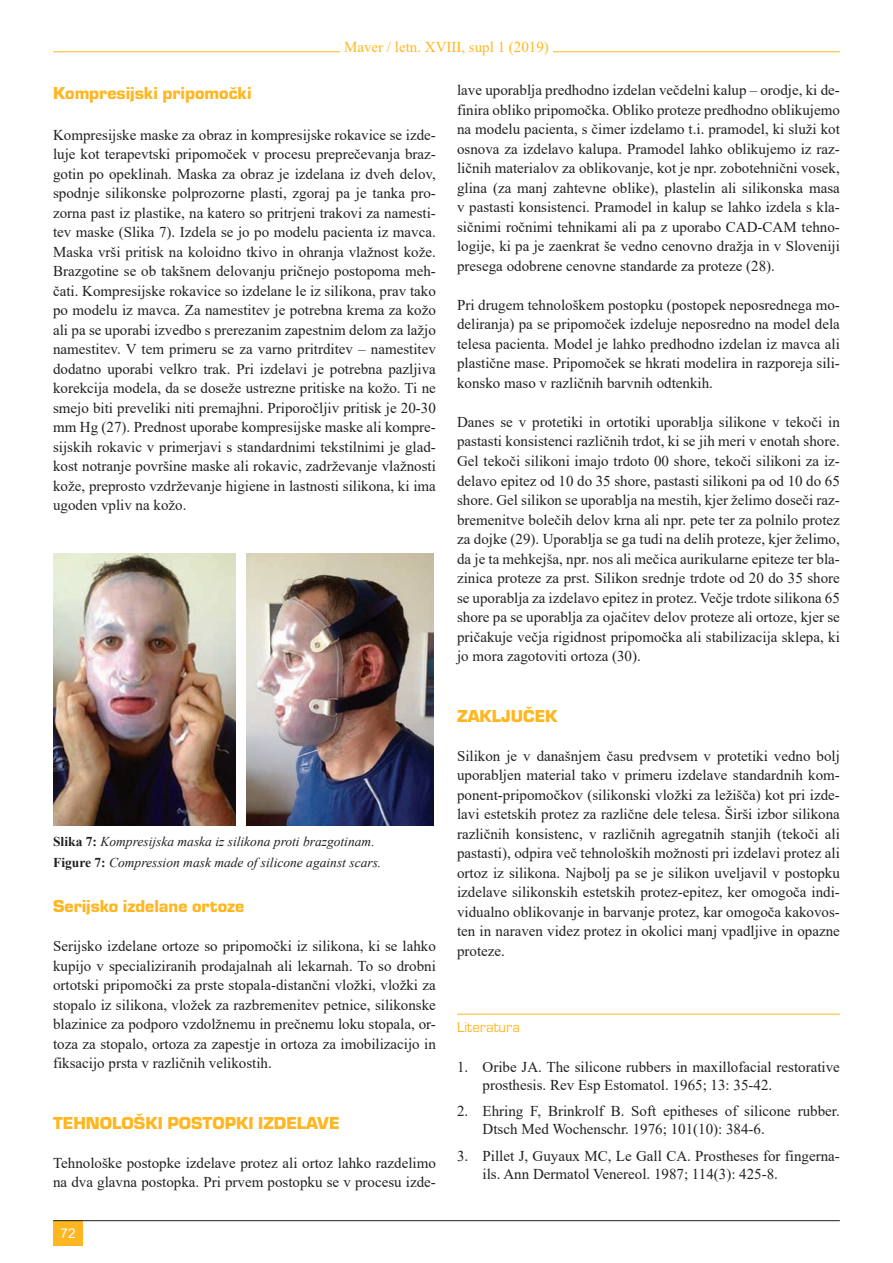
<style>
.page{position:relative;width:893px;height:1263px;background:#fff}
.page>*{position:absolute;margin:0;border:0;box-sizing:border-box;transform-origin:0 0}
.podnaslov{font:18px "Eurostile TEE Blac";color:#ffb620}
.body_tekst{font:15px/19.5px "Times New Roman";color:#231f20;text-align:justify}
.t1{font:15px "Times New Roman";color:#ffb620}
.Literatura{font:15px "Eurostile TEE";color:#ffb620}
.naslov_tabele_slike{font:italic 13.5px "Times New Roman";color:#231f20}
.t2{font:13.5px "Arial";color:#fff}
.s1{font-weight:700;font-style:normal}
</style>
<div class="page">
<hr style="left:457px;top:1014px;width:383px;height:1px;background:#ffb620">
<img style="left:53px;top:553px;width:183px;height:273px">
<img style="left:247px;top:553px;width:187px;height:273px">
<hr style="left:53px;top:52px;width:787px;height:1px;background:#ffb620">
<div style="left:340px;top:34px;width:213px;height:23px;background:#fff"></div>
<div style="left:53px;top:1220px;width:30px;height:26px;background:#ffb620"></div>
<hr style="left:53px;top:1220px;width:787px;height:1px;background:#231f20">
<p class="t1" style="left:344px;top:37px;width:206px">Maver / letn. XVIII, supl 1 (2019)</p>
<p class="podnaslov" style="left:53px;top:83px;width:200px">Kompresijski pripomočki</p>
<p class="body_tekst" style="left:53px;top:124px;width:384px">Kompresijske maske za obraz in kompresijske rokavice se izde&shy;luje kot terapevtski pripomoček v procesu preprečevanja braz&shy;gotin po opeklinah. Maska za obraz je izdelana iz dveh delov, spodnje silikonske polprozorne plasti, zgoraj pa je tanka pro&shy;zorna past iz plastike, na katero so pritrjeni trakovi za namesti&shy;tev maske (Slika 7). Izdela se jo po modelu pacienta iz mavca.<br>Maska vrši pritisk na koloidno tkivo in ohranja vlažnost kože.<br>Brazgotine se ob takšnem delovanju pričnejo postopoma meh&shy;čati. Kompresijske rokavice so izdelane le iz silikona, prav tako po modelu iz mavca. Za namestitev je potrebna krema za kožo ali pa se uporabi izvedbo s prerezanim zapestnim delom za lažjo namestitev. V tem primeru se za varno pritrditev – namestitev dodatno uporabi velkro trak. Pri izdelavi je potrebna pazljiva korekcija modela, da se doseže ustrezne pritiske na kožo. Ti ne smejo biti preveliki niti premajhni. Priporočljiv pritisk je 20-30 mm Hg (27). Prednost uporabe kompresijske maske ali kompre&shy;sijskih rokavic v primerjavi s standardnimi tekstilnimi je glad&shy;kost notranje površine maske ali rokavic, zadrževanje vlažnosti kože, preprosto vzdrževanje higiene in lastnosti silikona, ki ima ugoden vpliv na kožo.</p>
<p class="naslov_tabele_slike" style="left:53px;top:832px;width:323px"><span class="s1">Slika 7:</span> Kompresijska maska iz silikona proti brazgotinam.</p>
<p class="naslov_tabele_slike" style="left:53px;top:853px;width:330px"><span class="s1">Figure 7:</span> Compression mask made of silicone against scars.</p>
<p class="podnaslov" style="left:53px;top:896px;width:193px">Serijsko izdelane ortoze</p>
<p class="body_tekst" style="left:53px;top:936px;width:384px">Serijsko izdelane ortoze so pripomočki iz silikona, ki se lahko kupijo v specializiranih prodajalnah ali lekarnah. To so drobni ortotski pripomočki za prste stopala-distančni vložki, vložki za stopalo iz silikona, vložek za razbremenitev petnice, silikonske blazinice za podporo vzdolžnemu in prečnemu loku stopala, or&shy;toza za stopalo, ortoza za zapestje in ortoza za imobilizacijo in fiksacijo prsta v različnih velikostih.</p>
<p class="podnaslov" style="left:53px;top:1113px;width:288px">TEHNOLOŠKI POSTOPKI IZDELAVE</p>
<p class="body_tekst" style="left:53px;top:1153px;width:384px">Tehnološke postopke izdelave protez ali ortoz lahko razdelimo na dva glavna postopka. Pri prvem postopku se v procesu izde-</p>
<p class="t2" style="left:61px;top:1224px;width:17px">72</p>
<p class="body_tekst" style="left:457px;top:80px;width:384px">lave uporablja predhodno izdelan večdelni kalup – orodje, ki de&shy;finira obliko pripomočka. Obliko proteze predhodno oblikujemo na modelu pacienta, s čimer izdelamo t.i. pramodel, ki služi kot osnova za izdelavo kalupa. Pramodel lahko oblikujemo iz raz&shy;ličnih materialov za oblikovanje, kot je npr. zobotehnični vosek, glina (za manj zahtevne oblike), plastelin ali silikonska masa v pastasti konsistenci. Pramodel in kalup se lahko izdela s kla&shy;sičnimi ročnimi tehnikami ali pa z uporabo CAD-CAM tehno&shy;logije, ki pa je zaenkrat še vedno cenovno dražja in v Sloveniji presega odobrene cenovne standarde za proteze (28).</p>
<p class="body_tekst" style="left:457px;top:295px;width:384px">Pri drugem tehnološkem postopku (postopek neposrednega mo&shy;deliranja) pa se pripomoček izdeluje neposredno na model dela telesa pacienta. Model je lahko predhodno izdelan iz mavca ali plastične mase. Pripomoček se hkrati modelira in razporeja sili&shy;konsko maso v različnih barvnih odtenkih.</p>
<p class="body_tekst" style="left:457px;top:412px;width:384px">Danes se v protetiki in ortotiki uporablja silikone v tekoči in pastasti konsistenci različnih trdot, ki se jih meri v enotah shore.<br>Gel tekoči silikoni imajo trdoto 00 shore, tekoči silikoni za iz&shy;delavo epitez od 10 do 35 shore, pastasti silikoni pa od 10 do 65 shore. Gel silikon se uporablja na mestih, kjer želimo doseči raz&shy;bremenitve bolečih delov krna ali npr. pete ter za polnilo protez za dojke (29). Uporablja se ga tudi na delih proteze, kjer želimo, da je ta mehkejša, npr. nos ali mečica aurikularne epiteze ter bla&shy;zinica proteze za prst. Silikon srednje trdote od 20 do 35 shore se uporablja za izdelavo epitez in protez. Večje trdote silikona 65 shore pa se uporablja za ojačitev delov proteze ali ortoze, kjer se pričakuje večja rigidnost pripomočka ali stabilizacija sklepa, ki jo mora zagotoviti ortoza (30).</p>
<p class="podnaslov" style="left:457px;top:706px;width:102px">ZAKLJUČEK</p>
<p class="body_tekst" style="left:457px;top:745px;width:384px">Silikon je v današnjem času predvsem v protetiki vedno bolj uporabljen material tako v primeru izdelave standardnih kom&shy;ponent-pripomočkov (silikonski vložki za ležišča) kot pri izde&shy;lavi estetskih protez za različne dele telesa. Širši izbor silikona različnih konsistenc, v različnih agregatnih stanjih (tekoči ali pastasti), odpira več tehnoloških možnosti pri izdelavi protez ali ortoz iz silikona. Najbolj pa se je silikon uveljavil v postopku izdelave silikonskih estetskih protez-epitez, ker omogoča indi&shy;vidualno oblikovanje in barvanje protez, kar omogoča kakovos&shy;ten in naraven videz protez in okolici manj vpadljive in opazne proteze.</p>
<p class="Literatura" style="left:457px;top:1019px;width:64px">Literatura</p>
<p class="body_tekst" style="left:483px;top:1057px;width:359px;line-height:18px;text-indent:-26px">1. Oribe JA. The silicone rubbers in maxillofacial restorative prosthesis. Rev Esp Estomatol. 1965; 13: 35-42.</p>
<p class="body_tekst" style="left:483px;top:1102px;width:359px;line-height:18px;text-indent:-26px">2. Ehring F, Brinkrolf B. Soft epitheses of silicone rubber.<br>Dtsch Med Wochenschr. 1976; 101(10): 384-6.</p>
<p class="body_tekst" style="left:483px;top:1146px;width:359px;line-height:18px;text-indent:-26px">3. Pillet J, Guyaux MC, Le Gall CA. Prostheses for fingerna&shy;ils. Ann Dermatol Venereol. 1987; 114(3): 425-8.</p>
</div>
